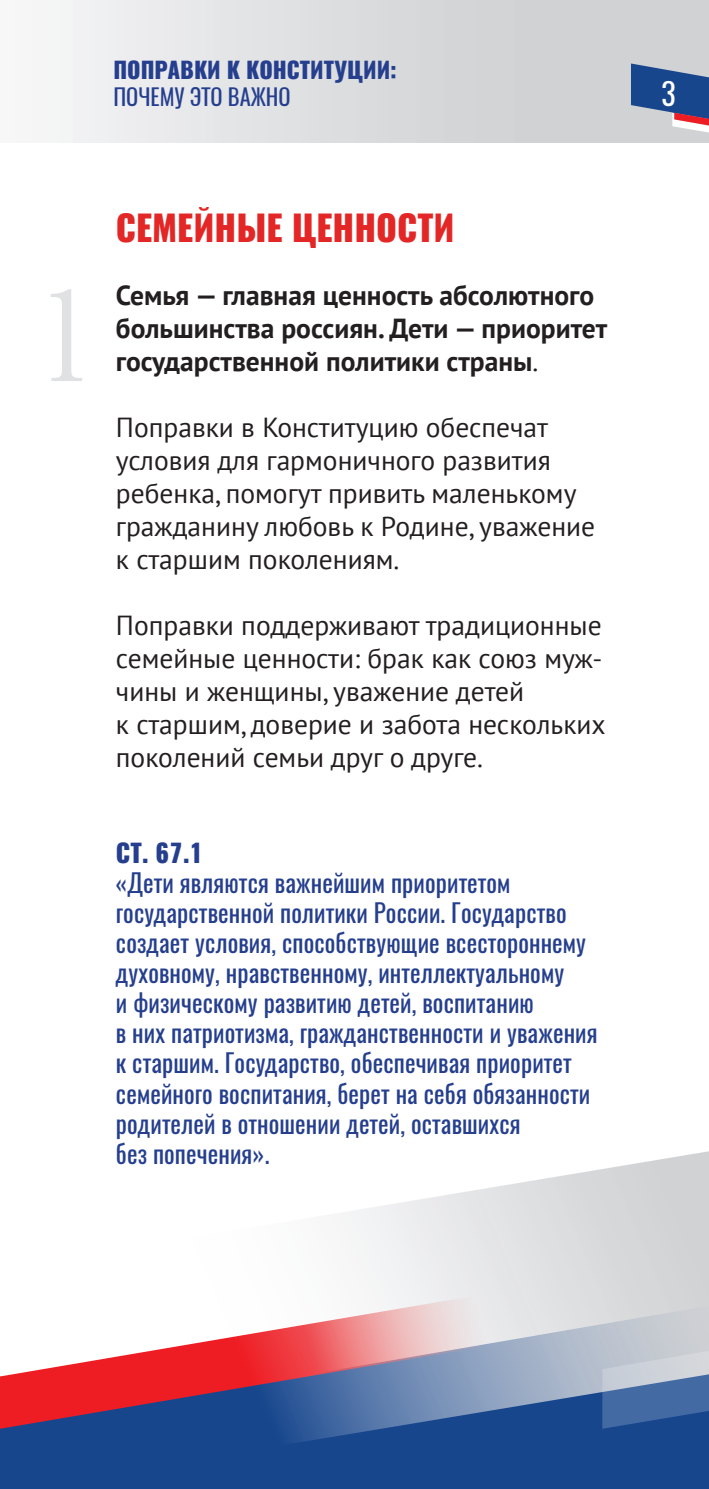
<style>
.page{position:relative;width:709px;height:1489px;background:#fff}
.page>*{position:absolute;margin:0;border:0;box-sizing:border-box;transform-origin:0 0}
.t1{font:140px "Baskerville";color:#e0e1e3}
.t2{font:800 35px "Oswald";color:#e32726}
.t3{font:30px "Oswald";color:#fff}
.t4{font:27.5px/33px "PT Sans";color:#231f20}
.t5{font:700 27.5px/33px "PT Sans";color:#231f20}
.t6{font:25px/30px "Oswald";letter-spacing:.005em;color:#253f8e}
.t7{font:800 25px "Oswald";color:#253f8e}
.t8{font:800 22.5px "Oswald";color:#253f8e}
.t9{font:22.5px "Oswald";color:#253f8e}
.s1{font-weight:400}
</style>
<div class="page">
<svg style="left:0;top:1151px;width:709px;height:337px"></svg>
<svg style="left:602px;top:1343px;width:107px;height:87px;background:#7b93b7"></svg>
<svg style="left:631px;top:63px;width:78px;height:64px;background:#5272a3"></svg>
<img style="left:672px;top:104px;width:37px;height:23px">
<img style="left:674px;top:127px;width:35px;height:7px">
<img style="left:674px;top:113px;width:35px;height:14px">
<p class="t8" style="left:113px;top:54px;width:285px">ПОПРАВКИ К КОНСТИТУЦИИ:</p>
<p class="t9" style="left:113px;top:82px;width:179px">ПОЧЕМУ ЭТО ВАЖНО</p>
<h1 class="t1" style="left:31px;top:246px;width:71px">1</h1>
<h2 class="t2" style="left:116px;top:203px;width:340px">СЕМЕЙНЫЕ ЦЕННОСТИ</h2>
<p class="t5" style="left:116px;top:278px;width:493px">Семья — главная ценность абсолютного большинства россиян. Дети — приоритет государственной политики страны<span class="s1">.</span></p>
<p class="t4" style="left:116px;top:410px;width:481px">Поправки в Конституцию обеспечат условия для гармоничного развития ребенка, помогут привить маленькому гражданину любовь к Родине, уважение к старшим поколениям.</p>
<p class="t4" style="left:116px;top:608px;width:491px">Поправки поддерживают традиционные семейные ценности: брак как союз муж&shy;чины и женщины, уважение детей<br>к старшим, доверие и забота нескольких поколений семьи друг о друге.</p>
<p class="t7" style="left:116px;top:835px;width:89px">СТ. 67.1</p>
<p class="t6" style="left:116px;top:868px;width:483px">«Дети являются важнейшим приоритетом государственной политики России. Государство создает условия, способствующие всестороннему духовному, нравственному, интеллектуальному<br>и физическому развитию детей, воспитанию<br>в них патриотизма, гражданственности и уважения к старшим. Государство, обеспечивая приоритет семейного воспитания, берет на себя обязанности родителей в отношении детей, оставшихся<br>без попечения».</p>
<p class="t3" style="left:661px;top:73px;width:16px">3</p>
</div>
